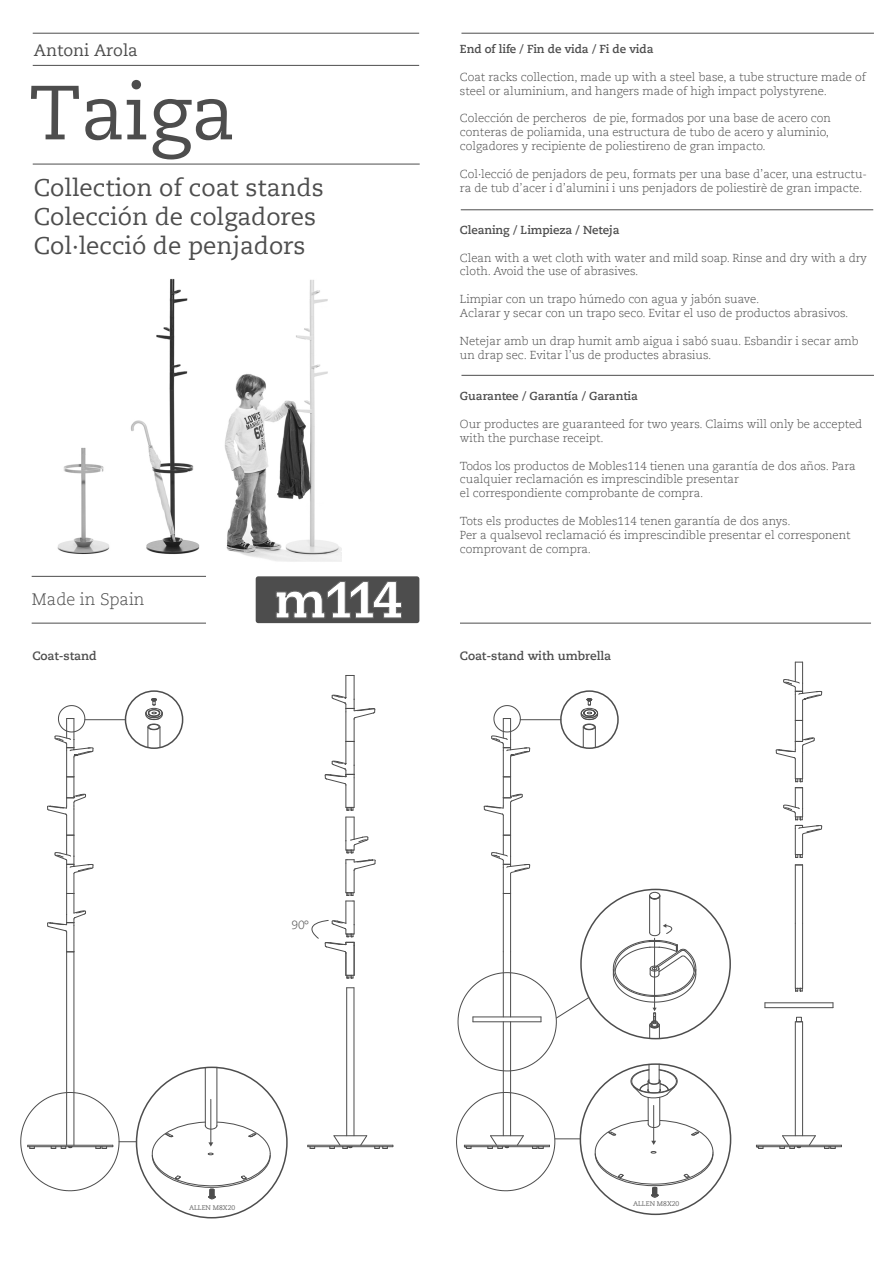
<style>
.page{position:relative;width:893px;height:1263px;background:#fff}
.page>*{position:absolute;margin:0;border:0;box-sizing:border-box;transform-origin:0 0}
.t1{font:76.5px "Caecilia LT Std";color:#4d4d4d}
.t2{font:24px/28.8px "Caecilia LT Std";color:#4d4d4d}
.t3{font:16.5px "Caecilia LT Std";color:#4d4d4d}
.t4{font:300 16.5px "Caecilia LT Std";color:#4d4d4d}
.t5{font:700 12px "Caecilia LT Std";letter-spacing:-.005em;color:#4d4d4d}
.t6{font:300 12px "Caecilia LT Std";color:#4d4d4d}
.t7{font:300 11.55px/13.8px "Caecilia LT Std";letter-spacing:-.005em;color:#4d4d4d}
.t8{font:700 11.55px "Caecilia LT Std";letter-spacing:-.01em;color:#4d4d4d}
.t9{font:6.75px "Caecilia LT Std";color:#666}
</style>
<div class="page">
<img style="left:57px;top:278px;width:284px;height:284px">
<hr style="left:33px;top:33px;width:386px;height:1px;background:#4d4d4d">
<hr style="left:33px;top:65px;width:386px;height:1px;background:#4d4d4d">
<hr style="left:33px;top:164px;width:387px;height:1px;background:#4d4d4d">
<div style="left:256px;top:576px;width:163px;height:47px;background:#4d4d4d;border-radius:3px"></div>
<svg style="left:276px;top:581px;width:126px;height:37px"></svg>
<hr style="left:32px;top:623px;width:174px;height:1px;background:#4d4d4d">
<hr style="left:32px;top:576px;width:174px;height:1px;background:#4d4d4d">
<hr style="left:460px;top:623px;width:411px;height:1px;background:#4d4d4d">
<hr style="left:461px;top:33px;width:413px;height:1px;background:#4d4d4d">
<hr style="left:461px;top:209px;width:412px;height:1px;background:#4d4d4d">
<hr style="left:461px;top:375px;width:413px;height:1px;background:#4d4d4d">
<hr style="left:74px;top:952px;width:1px;height:193px;background:#4d4d4d">
<hr style="left:66px;top:952px;width:1px;height:193px;background:#4d4d4d">
<hr style="left:510px;top:893px;width:1px;height:59px;background:#4d4d4d">
<hr style="left:503px;top:893px;width:1px;height:59px;background:#4d4d4d">
<hr style="left:308px;top:1146px;width:85px;height:1px;background:#4d4d4d">
<hr style="left:308px;top:1145px;width:85px;height:1px;background:#4d4d4d">
<svg style="left:308px;top:1145px;width:7px;height:4px"></svg>
<svg style="left:374px;top:1145px;width:19px;height:4px"></svg>
<hr style="left:354px;top:988px;width:1px;height:148px;background:#4d4d4d">
<hr style="left:346px;top:988px;width:1px;height:148px;background:#4d4d4d">
<hr style="left:334px;top:1135px;width:33px;height:1px;background:#4d4d4d">
<svg style="left:329px;top:1135px;width:24px;height:14px"></svg>
<svg style="left:360px;top:1135px;width:8px;height:11px"></svg>
<svg style="left:345px;top:817px;width:24px;height:36px"></svg>
<svg style="left:324px;top:675px;width:52px;height:136px"></svg>
<hr style="left:659px;top:896px;width:1px;height:36px;background:#4d4d4d">
<hr style="left:649px;top:896px;width:1px;height:36px;background:#4d4d4d">
<svg style="left:649px;top:892px;width:11px;height:7px"></svg>
<hr style="left:217px;top:1067px;width:1px;height:59px;background:#4d4d4d">
<hr style="left:205px;top:1067px;width:1px;height:59px;background:#4d4d4d">
<hr style="left:211px;top:1099px;width:1px;height:44px;background:#4d4d4d">
<svg style="left:150px;top:1122px;width:121px;height:77px"></svg>
<svg style="left:483px;top:705px;width:47px;height:189px"></svg>
<svg style="left:145px;top:698px;width:18px;height:22px"></svg>
<svg style="left:160px;top:727px;width:1px;height:19px"></svg>
<svg style="left:148px;top:728px;width:1px;height:18px"></svg>
<div style="left:148px;top:724px;width:12px;height:6px;border:1px solid #4d4d4d;border-radius:50%"></div>
<div style="left:149px;top:724px;width:10px;height:5px;border:1px solid #4d4d4d;border-radius:50%"></div>
<div style="left:125px;top:690px;width:58px;height:59px;border:2px solid #4d4d4d;border-radius:50%"></div>
<svg style="left:47px;top:705px;width:47px;height:247px"></svg>
<hr style="left:756px;top:1146px;width:85px;height:1px;background:#4d4d4d">
<hr style="left:756px;top:1145px;width:85px;height:1px;background:#4d4d4d">
<hr style="left:802px;top:865px;width:1px;height:58px;background:#4d4d4d">
<hr style="left:795px;top:865px;width:1px;height:58px;background:#4d4d4d">
<svg style="left:824px;top:1145px;width:18px;height:4px"></svg>
<hr style="left:802px;top:1022px;width:1px;height:114px;background:#4d4d4d">
<hr style="left:802px;top:923px;width:1px;height:65px;background:#4d4d4d">
<hr style="left:795px;top:923px;width:1px;height:65px;background:#4d4d4d">
<hr style="left:795px;top:1022px;width:1px;height:114px;background:#4d4d4d">
<svg style="left:756px;top:1145px;width:8px;height:4px"></svg>
<hr style="left:783px;top:1135px;width:32px;height:1px;background:#4d4d4d">
<hr style="left:765px;top:1002px;width:68px;height:1px;background:#4d4d4d">
<hr style="left:765px;top:1007px;width:68px;height:1px;background:#4d4d4d">
<svg style="left:779px;top:1135px;width:23px;height:14px"></svg>
<svg style="left:808px;top:1135px;width:8px;height:11px"></svg>
<svg style="left:775px;top:662px;width:47px;height:196px"></svg>
<svg style="left:311px;top:859px;width:65px;height:120px"></svg>
<hr style="left:85px;top:719px;width:40px;height:1px;background:#4d4d4d">
<svg style="left:581px;top:698px;width:17px;height:22px"></svg>
<svg style="left:595px;top:727px;width:1px;height:19px"></svg>
<svg style="left:583px;top:728px;width:1px;height:18px"></svg>
<div style="left:583px;top:724px;width:12px;height:6px;border:1px solid #4d4d4d;border-radius:50%"></div>
<div style="left:584px;top:724px;width:11px;height:5px;border:1px solid #4d4d4d;border-radius:50%"></div>
<div style="left:560px;top:690px;width:59px;height:59px;border:2px solid #4d4d4d;border-radius:50%"></div>
<hr style="left:520px;top:719px;width:41px;height:1px;background:#4d4d4d">
<svg style="left:20px;top:1092px;width:117px;height:99px"></svg>
<svg style="left:456px;top:924px;width:257px;height:274px"></svg>
<svg style="left:795px;top:988px;width:8px;height:4px"></svg>
<svg style="left:795px;top:1017px;width:8px;height:5px"></svg>
<h3 class="t3" style="left:34px;top:41px;width:105px">Antoni Arola</h3>
<h1 class="t1" style="left:29px;top:69px;width:207px">Taiga</h1>
<h2 class="t2" style="left:34px;top:174px;width:291px">Collection of coat stands<br>Colección de colgadores<br>Col·lecció de penjadors</h2>
<h3 class="t4" style="left:32px;top:590px;width:114px">Made in Spain</h3>
<p class="t5" style="left:32px;top:649px;width:66px">Coat-stand</p>
<p class="t6" style="left:291px;top:918px;width:19px">90º</p>
<p class="t9" style="left:189px;top:1203px;width:48px">ALLEN M8X20</p>
<p class="t8" style="left:460px;top:42px;width:195px">End of life / Fin de vida / Fi de vida</p>
<p class="t7" style="left:460px;top:70px;width:407px">Coat racks collection, made up with a steel base, a tube structure made of steel or aluminium, and hangers made of high impact polystyrene.</p>
<p class="t7" style="left:460px;top:112px;width:372px">Colección de percheros de pie, formados por una base de acero con conteras de poliamida, una estructura de tubo de acero y aluminio, colgadores y recipiente de poliestireno de gran impacto.</p>
<p class="t7" style="left:460px;top:167px;width:408px">Col·lecció de penjadors de peu, formats per una base d’acer, una estructu&shy;ra de tub d’acer i d’alumini i uns penjadors de poliestirè de gran impacte.</p>
<p class="t8" style="left:460px;top:223px;width:161px">Cleaning / Limpieza / Neteja</p>
<p class="t7" style="left:460px;top:251px;width:409px">Clean with a wet cloth with water and mild soap. Rinse and dry with a dry cloth. Avoid the use of abrasives.</p>
<p class="t7" style="left:460px;top:293px;width:390px">Limpiar con un trapo húmedo con agua y jabón suave.<br>Aclarar y secar con un trapo seco. Evitar el uso de productos abrasivos.</p>
<p class="t7" style="left:460px;top:334px;width:400px">Netejar amb un drap humit amb aigua i sabó suau. Esbandir i secar amb un drap sec. Evitar l’us de productes abrasius.</p>
<p class="t8" style="left:460px;top:389px;width:179px">Guarantee / Garantía / Garantia</p>
<p class="t7" style="left:460px;top:417px;width:404px">Our productes are guaranteed for two years. Claims will only be accepted with the purchase receipt.</p>
<p class="t7" style="left:460px;top:459px;width:397px">Todos los productos de Mobles114 tienen una garantía de dos años. Para cualquier reclamación es imprescindible presentar<br>el correspondiente comprobante de compra.</p>
<p class="t7" style="left:460px;top:514px;width:392px">Tots els productes de Mobles114 tenen garantía de dos anys.<br>Per a qualsevol reclamació és imprescindible presentar el corresponent comprovant de compra.</p>
<p class="t5" style="left:460px;top:649px;width:153px">Coat-stand with umbrella</p>
<p class="t9" style="left:633px;top:1200px;width:48px">ALLEN M8X20</p>
</div>
